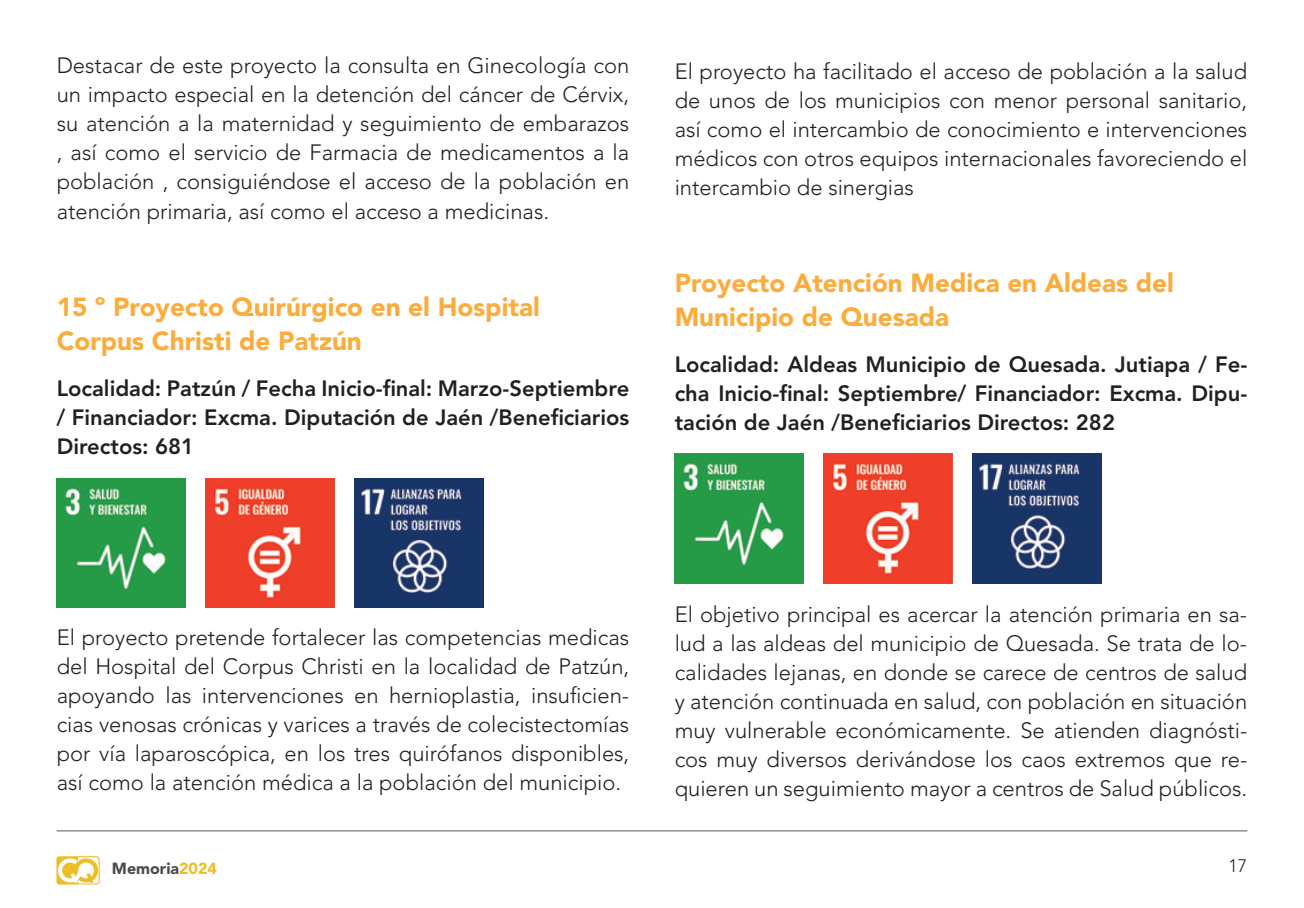
<style>
.page{position:relative;width:1304px;height:908px;background:#fff}
.page>*{position:absolute;margin:0;border:0;box-sizing:border-box;transform-origin:0 0}
.t1{font:900 26px/34px "Avenir LT Std";color:#fbac3b}
.t2{font:300 22px/29px "Avenir LT Std";color:#231f20;text-align:justify}
.t3{font:800 22px/29px "Avenir LT Std";color:#231f20;text-align:justify}
.t4{font:300 18px "Avenir LT Std";color:#231f20}
.t5{font:900 16px "Avenir LT Std";color:#4b4c4d}
.s1{color:#efbd25}
</style>
<div class="page">
<svg style="left:57px;top:856px;width:42px;height:27px"></svg>
<hr style="left:57px;top:830px;width:1190px;height:1px;background:#57585a">
<img style="left:57px;top:478px;width:129px;height:129px">
<img style="left:675px;top:454px;width:129px;height:129px">
<img style="left:205px;top:478px;width:129px;height:129px">
<img style="left:823px;top:454px;width:129px;height:129px">
<img style="left:354px;top:478px;width:129px;height:129px">
<img style="left:972px;top:454px;width:129px;height:129px">
<p class="t2" style="left:57px;top:51px;width:574px">Destacar de este proyecto la consulta en Ginecología con un impacto especial en la detención del cáncer de Cérvix, su atención a la maternidad y seguimiento de embarazos , así como el servicio de Farmacia de medicamentos a la población , consiguiéndose el acceso de la población en atención primaria, así como el acceso a medicinas.</p>
<p class="t1" style="left:57px;top:289px;width:485px">15 º Proyecto Quirúrgico en el Hospital<br>Corpus Christi de Patzún</p>
<p class="t3" style="left:57px;top:373px;width:574px">Localidad: Patzún / Fecha Inicio-final: Marzo-Septiembre / Financiador: Excma. Diputación de Jaén /Beneficiarios Directos: 681</p>
<p class="t2" style="left:675px;top:57px;width:574px">El proyecto ha facilitado el acceso de población a la salud de unos de los municipios con menor personal sanitario, así como el intercambio de conocimiento e intervenciones médicos con otros equipos internacionales favoreciendo el intercambio de sinergias</p>
<p class="t1" style="left:675px;top:266px;width:501px">Proyecto Atención Medica en Aldeas del<br>Municipio de Quesada</p>
<p class="t3" style="left:675px;top:350px;width:574px">Localidad: Aldeas Municipio de Quesada. Jutiapa / Fe&shy;cha Inicio-final: Septiembre/ Financiador: Excma. Dipu&shy;tación de Jaén /Beneficiarios Directos: 282</p>
<p class="t2" style="left:57px;top:622px;width:574px">El proyecto pretende fortalecer las competencias medicas del Hospital del Corpus Christi en la localidad de Patzún, apoyando las intervenciones en hernioplastia, insuficien&shy;cias venosas crónicas y varices a través de colecistectomías por vía laparoscópica, en los tres quirófanos disponibles, así como la atención médica a la población del municipio.</p>
<p class="t2" style="left:675px;top:599px;width:574px">El objetivo principal es acercar la atención primaria en sa&shy;lud a las aldeas del municipio de Quesada. Se trata de lo&shy;calidades lejanas, en donde se carece de centros de salud y atención continuada en salud, con población en situación muy vulnerable económicamente. Se atienden diagnósti&shy;cos muy diversos derivándose los caos extremos que re&shy;quieren un seguimiento mayor a centros de Salud públicos.</p>
<p class="t5" style="left:112px;top:858px;width:107px">Memoria<span class="s1">2024</span></p>
<p class="t4" style="left:1229px;top:855px;width:20px">17</p>
</div>
